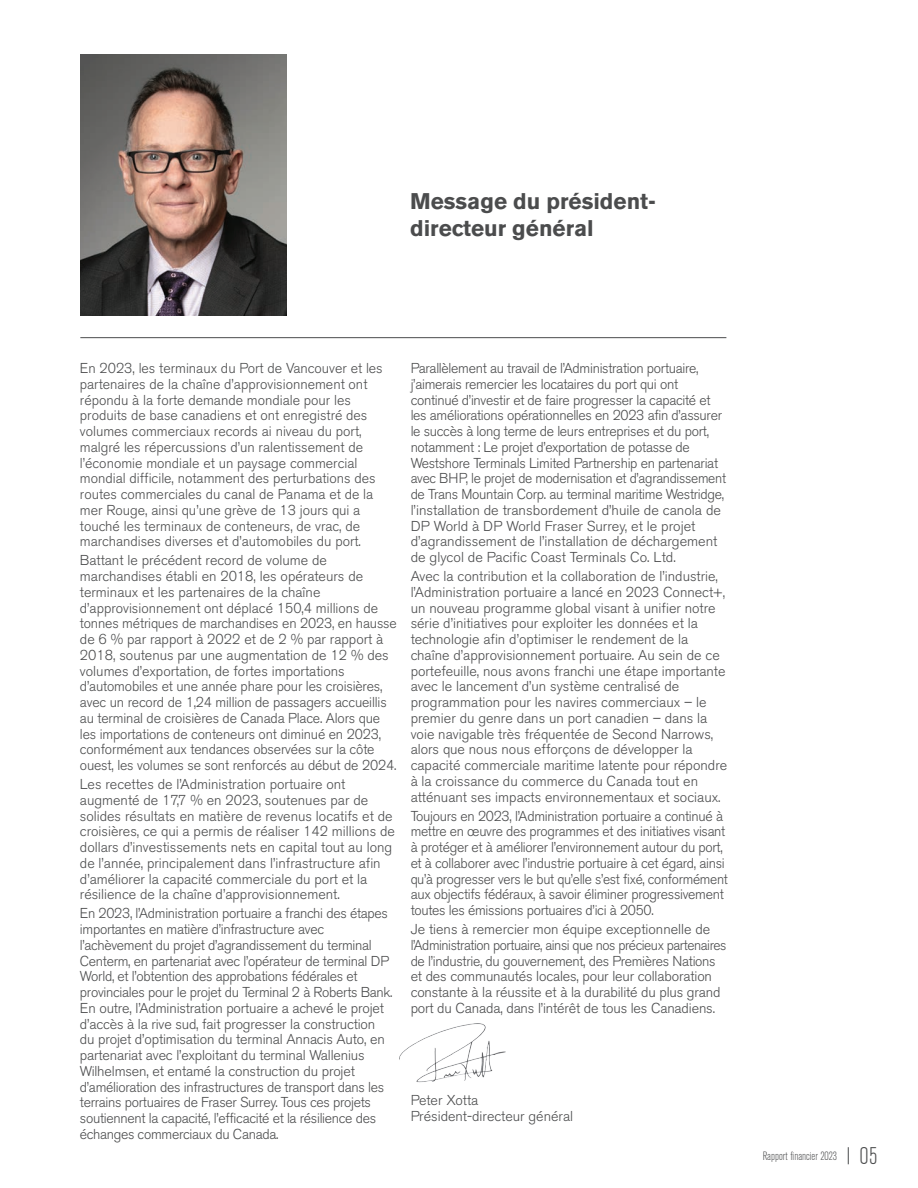
<style>
.page{position:relative;width:918px;height:1188px;background:#fff}
.page>*{position:absolute;margin:0;border:0;box-sizing:border-box;transform-origin:0 0}
.t1{font:700 22.5px/27px "Akzidenz Grotesk BE";color:#4b4c4d}
.t2{font:300 14.25px/15.8px "Akzidenz Grotesk BE";letter-spacing:-.01em;color:#4b4c4d}
.t3{font:300 condensed 12px "Akzidenz Grotesk BE";color:#4b4c4d}
.s1{font-size:17.1px}
.s2{font-size:24px}
</style>
<div class="page">
<img style="left:80px;top:54px;width:207px;height:262px">
<img style="left:399px;top:1024px;width:106px;height:59px">
<hr style="left:80px;top:337px;width:646px;height:1px;background:#4b4c4d">
<h1 class="t1" style="left:410px;top:188px;width:248px">Message du président&shy;directeur général</h1>
<p class="t2" style="left:80px;top:361px;width:304px">En 2023, les terminaux du Port de Vancouver et les partenaires de la chaîne d’approvisionnement ont répondu à la forte demande mondiale pour les produits de base canadiens et ont enregistré des volumes commerciaux records ai niveau du port, malgré les répercussions d’un ralentissement de l’économie mondiale et un paysage commercial mondial difficile, notamment des perturbations des routes commerciales du canal de Panama et de la mer Rouge, ainsi qu’une grève de 13 jours qui a touché les terminaux de conteneurs, de vrac, de marchandises diverses et d’automobiles du port.</p>
<p class="t2" style="left:80px;top:553px;width:318px">Battant le précédent record de volume de marchandises établi en 2018, les opérateurs de terminaux et les partenaires de la chaîne d’approvisionnement ont déplacé 150,4 millions de tonnes métriques de marchandises en 2023, en hausse de 6 % par rapport à 2022 et de 2 % par rapport à 2018, soutenus par une augmentation de 12 % des volumes d’exportation, de fortes importations d’automobiles et une année phare pour les croisières, avec un record de 1,24 million de passagers accueillis au terminal de croisières de Canada Place. Alors que les importations de conteneurs ont diminué en 2023, conformément aux tendances observées sur la côte ouest, les volumes se sont renforcés au début de 2024.</p>
<p class="t2" style="left:80px;top:777px;width:316px">Les recettes de l’Administration portuaire ont augmenté de 17,7 % en 2023, soutenues par de solides résultats en matière de revenus locatifs et de croisières, ce qui a permis de réaliser 142 millions de dollars d’investissements nets en capital tout au long de l’année, principalement dans l’infrastructure afin d’améliorer la capacité commerciale du port et la résilience de la chaîne d’approvisionnement.</p>
<p class="t2" style="left:80px;top:906px;width:314px">En 2023, l’Administration portuaire a franchi des étapes importantes en matière d’infrastructure avec l’achèvement du projet d’agrandissement du terminal Centerm, en partenariat avec l’opérateur de terminal DP World, et l’obtention des approbations fédérales et provinciales pour le projet du Terminal 2 à Roberts Bank.<br>En outre, l’Administration portuaire a achevé le projet d’accès à la rive sud, fait progresser la construction du projet d’optimisation du terminal Annacis Auto, en partenariat avec l’exploitant du terminal Wallenius Wilhelmsen, et entamé la construction du projet d’amélioration des infrastructures de transport dans les terrains portuaires de Fraser Surrey. Tous ces projets soutiennent la capacité, l’efficacité et la résilience des échanges commerciaux du Canada.</p>
<p class="t2" style="left:411px;top:361px;width:317px">Parallèlement au travail de l’Administration portuaire, j’aimerais remercier les locataires du port qui ont continué d’investir et de faire progresser la capacité et les améliorations opérationnelles en 2023 afin d’assurer le succès à long terme de leurs entreprises et du port, notamment : Le projet d’exportation de potasse de Westshore Terminals Limited Partnership en partenariat avec BHP, le projet de modernisation et d’agrandissement de Trans Mountain Corp. au terminal maritime Westridge, l’installation de transbordement d’huile de canola de DP World à DP World Fraser Surrey, et le projet d’agrandissement de l’installation de déchargement de glycol de Pacific Coast Terminals Co. Ltd.</p>
<p class="t2" style="left:411px;top:569px;width:318px">Avec la contribution et la collaboration de l’industrie, l’Administration portuaire a lancé en 2023 Connect+, un nouveau programme global visant à unifier notre série d’initiatives pour exploiter les données et la technologie afin d’optimiser le rendement de la chaîne d’approvisionnement portuaire. Au sein de ce portefeuille, nous avons franchi une étape importante avec le lancement d’un système centralisé de programmation pour les navires commerciaux – le premier du genre dans un port canadien – dans la voie navigable très fréquentée de Second Narrows, alors que nous nous efforçons de développer la capacité commerciale maritime latente pour répondre à la croissance du commerce du Canada tout en atténuant ses impacts environnementaux et sociaux.</p>
<p class="t2" style="left:411px;top:808px;width:319px">Toujours en 2023, l’Administration portuaire a continué à mettre en œuvre des programmes et des initiatives visant à protéger et à améliorer l’environnement autour du port, et à collaborer avec l’industrie portuaire à cet égard, ainsi qu’à progresser vers le but qu’elle s’est fixé, conformément aux objectifs fédéraux, à savoir éliminer progressivement toutes les émissions portuaires d’ici à 2050.</p>
<p class="t2" style="left:411px;top:922px;width:317px">Je tiens à remercier mon équipe exceptionnelle de l’Administration portuaire, ainsi que nos précieux partenaires de l’industrie, du gouvernement, des Premières Nations et des communautés locales, pour leur collaboration constante à la réussite et à la durabilité du plus grand port du Canada, dans l’intérêt de tous les Canadiens.</p>
<p class="t2" style="left:411px;top:1092px;width:164px">Peter Xotta<br>Président-directeur général</p>
<p class="t3" style="left:763px;top:1149px;width:116px">Rapport financier 2023 <span class="s1">|</span> <span class="s2">05</span></p>
</div>
